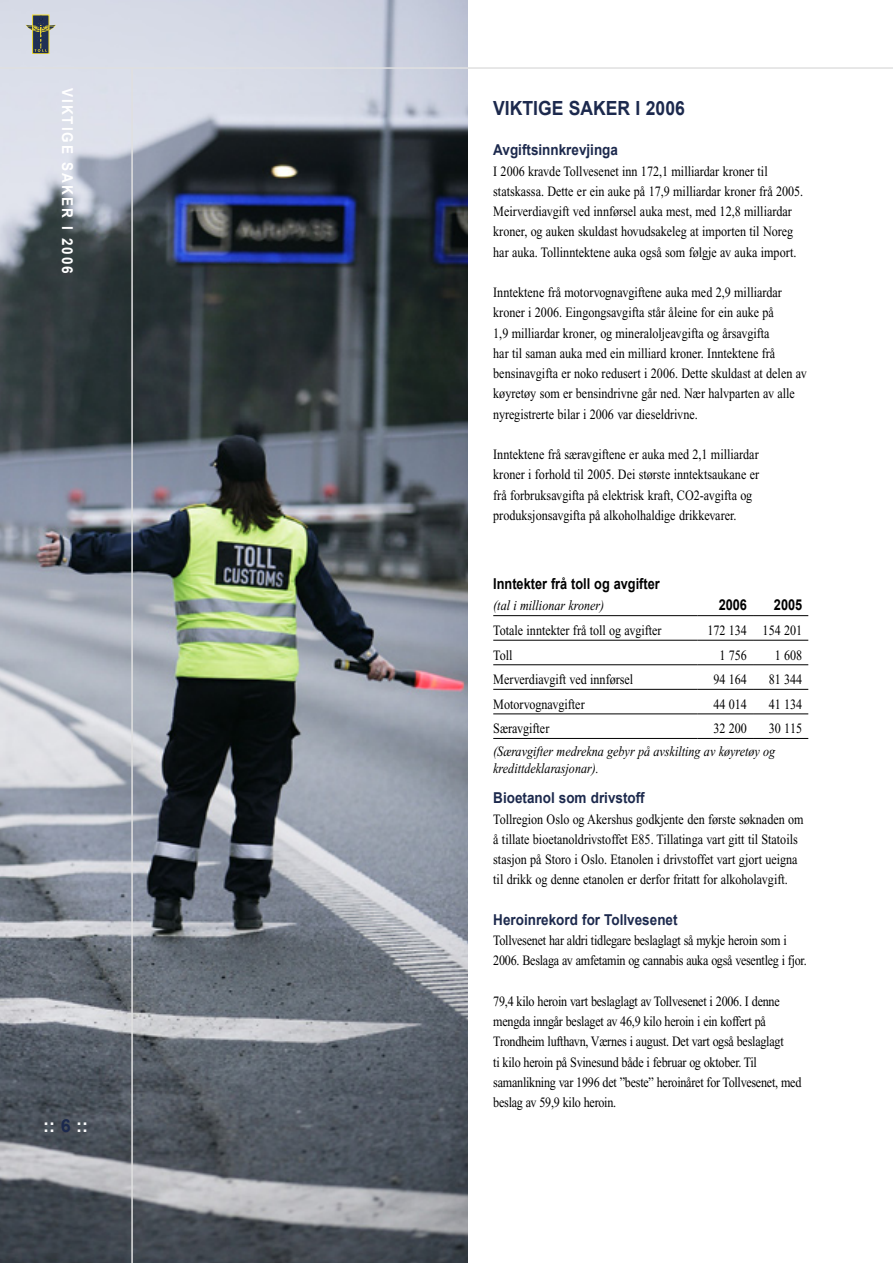
<style>
.page{position:relative;width:893px;height:1263px;background:#fff}
.page>*{position:absolute;margin:0;border:0;box-sizing:border-box;transform-origin:0 0}
.t1{font:700 19.5px "Arial";color:#1c294d;scale:.9 1}
.t2{font:700 18px "Arial";color:#fff}
.t3{font:700 15px "Arial";color:#1c294d;scale:.9 1}
.t4{font:700 15px "Arial";color:#000;scale:.85 1}
.t5{font:700 15px "Arial";letter-spacing:.15em;color:#fff;scale:.9 1}
.t6{font:14.25px/20.2px "Times New Roman";color:#000;scale:.85 1}
.t7{font:14.25px/20.2px "Times New Roman";letter-spacing:-.02em;color:#000;scale:.85 1}
.t8{font:italic 14.25px/17.1px "Times New Roman";color:#000;scale:.85 1}
</style>
<div class="page">
<img style="left:0;top:0;width:468px;height:1263px">
<hr style="left:0;top:67px;width:893px;height:2px;background:#e0e0e0">
<div style="left:32px;top:15px;width:17px;height:39px;border:1px solid #efda32"></div>
<svg style="left:26px;top:16px;width:30px;height:36px"></svg>
<hr style="left:493px;top:615px;width:205px;height:1px;background:#000">
<hr style="left:698px;top:615px;width:55px;height:1px;background:#000">
<hr style="left:753px;top:615px;width:55px;height:1px;background:#000">
<hr style="left:493px;top:640px;width:205px;height:1px;background:#000">
<hr style="left:698px;top:640px;width:55px;height:1px;background:#000">
<hr style="left:753px;top:640px;width:55px;height:1px;background:#000">
<hr style="left:493px;top:664px;width:205px;height:1px;background:#000">
<hr style="left:698px;top:664px;width:55px;height:1px;background:#000">
<hr style="left:753px;top:664px;width:55px;height:1px;background:#000">
<hr style="left:493px;top:689px;width:205px;height:1px;background:#000">
<hr style="left:698px;top:689px;width:55px;height:1px;background:#000">
<hr style="left:753px;top:689px;width:55px;height:1px;background:#000">
<hr style="left:493px;top:714px;width:205px;height:1px;background:#000">
<hr style="left:698px;top:714px;width:55px;height:1px;background:#000">
<hr style="left:753px;top:714px;width:55px;height:1px;background:#000">
<hr style="left:493px;top:738px;width:205px;height:1px;background:#000">
<hr style="left:698px;top:738px;width:55px;height:1px;background:#000">
<hr style="left:753px;top:738px;width:55px;height:1px;background:#000">
<hr style="left:131px;top:68px;width:2px;height:1195px;background:#e0e0e0">
<p class="t5" style="left:76px;top:88px;width:208px;rotate:90deg">Viktige saker i 2006</p>
<p class="t2" style="left:43px;top:1116px;width:46px">:: ::</p>
<h1 class="t1" style="left:493px;top:97px;width:214px">Vi ktige saker i 2006</h1>
<p class="t3" style="left:493px;top:142px;width:140px">Avgiftsinnkrevjinga</p>
<p class="t6" style="left:493px;top:161px;width:366px">I 2006 kravde Tollvesenet inn 172,1 milliardar kroner til statskassa. Dette er ein auke på 17,9 milliardar kroner frå 2005.<br>Meirverdiavgift ved innførsel auka mest, med 12,8 milliardar kroner, og auken skuldast hovudsakeleg at importen til Noreg har auka. Tollinntektene auka også som følgje av auka import.</p>
<p class="t6" style="left:493px;top:282px;width:370px">Inntektene frå motorvognavgiftene auka med 2,9 milliardar kroner i 2006. Eingongsavgifta står åleine for ein auke på<br>1,9 milliardar kroner, og mineraloljeavgifta og årsavgifta<br>har til saman auka med ein milliard kroner. Inntektene frå bensinavgifta er noko redusert i 2006. Dette skuldast at delen av køyretøy som er bensindrivne går ned. Nær halvparten av alle nyregistrerte bilar i 2006 var dieseldrivne.</p>
<p class="t6" style="left:493px;top:444px;width:314px">Inntektene frå særavgiftene er auka med 2,1 milliardar kroner i forhold til 2005. Dei største inntektsaukane er frå forbruksavgifta på elektrisk kraft, CO2-avgifta og produksjonsavgifta på alkoholhaldige drikkevarer.</p>
<p class="t4" style="left:493px;top:576px;width:198px">Inntekter frå toll og avgifter</p>
<p class="t8" style="left:493px;top:596px;width:132px">(tal i millionar kroner)</p>
<p class="t4" style="left:719px;top:596px;width:35px">2006</p>
<p class="t4" style="left:774px;top:596px;width:35px">2005</p>
<p class="t6" style="left:493px;top:620px;width:200px">Totale inntekter frå toll og avgifter</p>
<p class="t6" style="left:707px;top:620px;width:113px">172 134 154 201</p>
<p class="t6" style="left:493px;top:645px;width:24px">Toll</p>
<p class="t6" style="left:719px;top:645px;width:34px">1 756</p>
<p class="t6" style="left:775px;top:645px;width:34px">1 608</p>
<p class="t6" style="left:493px;top:669px;width:166px">Merverdiavgift ved innførsel</p>
<p class="t6" style="left:713px;top:669px;width:41px">94 164</p>
<p class="t6" style="left:769px;top:669px;width:41px">81 344</p>
<p class="t6" style="left:493px;top:694px;width:109px">Motorvognavgifter</p>
<p class="t6" style="left:713px;top:694px;width:41px">44 014</p>
<p class="t6" style="left:769px;top:694px;width:41px">41 134</p>
<p class="t6" style="left:493px;top:718px;width:67px">Særavgifter</p>
<p class="t6" style="left:713px;top:718px;width:41px">32 200</p>
<p class="t6" style="left:769px;top:718px;width:41px">30 115</p>
<p class="t8" style="left:493px;top:743px;width:333px">(Særavgifter medrekna gebyr på avskilting av køyretøy og kredittdeklarasjonar).</p>
<p class="t3" style="left:493px;top:790px;width:170px">Bioetanol som drivstoff</p>
<p class="t6" style="left:493px;top:809px;width:367px">Tollregion Oslo og Akershus godkjente den første søknaden om å tillate bioetanoldrivstoffet E85. Tillatinga vart gitt til Statoils stasjon på Storo i Oslo. Etanolen i drivstoffet vart gjort ueigna til drikk og denne etanolen er derfor fritatt for alkoholavgift.</p>
<p class="t3" style="left:493px;top:911px;width:206px">Heroinrekord for Tollvesenet</p>
<p class="t7" style="left:493px;top:930px;width:370px">Tollvesenet har aldri tidlegare beslaglagt så mykje heroin som i<br>2006. Beslaga av amfetamin og cannabis auka også vesentleg i fjor.</p>
<p class="t7" style="left:493px;top:991px;width:364px">79,4 kilo heroin vart beslaglagt av Tollvesenet i 2006. I denne mengda inngår beslaget av 46,9 kilo heroin i ein koffert på Trondheim lufthavn, Værnes i august. Det vart også beslaglagt<br>ti kilo heroin på Svinesund både i februar og oktober. Til samanlikning var 1996 det ”beste” heroinåret for Tollvesenet, med beslag av 59,9 kilo heroin.</p>
</div>
